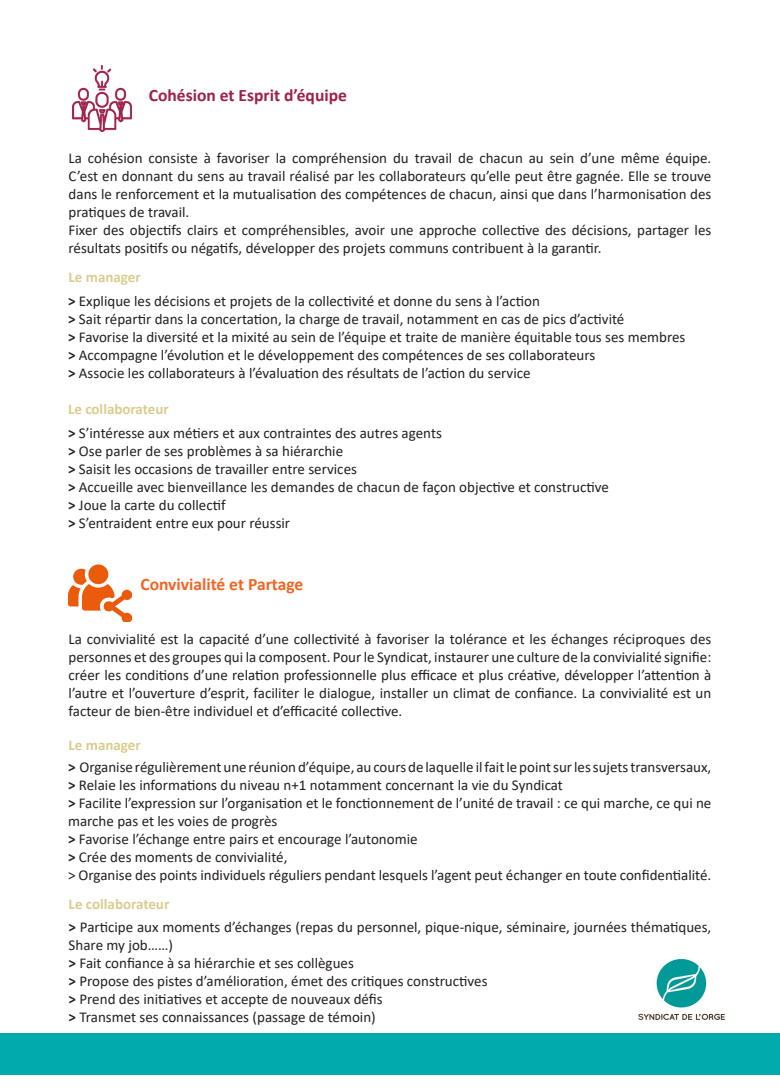
<style>
.page{position:relative;width:780px;height:1088px;background:#fff}
.page>*{position:absolute;margin:0;border:0;box-sizing:border-box;transform-origin:0 0}
.t1{font:700 17.5px "Calibri";color:#9e1f4c}
.t2{font:700 17.5px "Calibri";color:#f36421}
.t3{font:15px/18px "Calibri";color:#231f20}
.t4{font:700 15px "Calibri";color:#dacc8f}
.s1{font-weight:700}
</style>
<div class="page">
<div style="left:0;top:1033px;width:780px;height:42px;background:#00aaad"></div>
<img style="left:72px;top:66px;width:60px;height:65px">
<img style="left:68px;top:564px;width:63px;height:57px">
<img style="left:638px;top:958px;width:87px;height:62px">
<p class="t1" style="left:149px;top:82px;width:199px">Cohésion et Esprit d’équipe</p>
<p class="t3" style="left:69px;top:148px;width:644px;text-align:justify">La cohésion consiste à favoriser la compréhension du travail de chacun au sein d’une même équipe.<br>C’est en donnant du sens au travail réalisé par les collaborateurs qu’elle peut être gagnée. Elle se trouve dans le renforcement et la mutualisation des compétences de chacun, ainsi que dans l’harmonisation des pratiques de travail.</p>
<p class="t3" style="left:69px;top:220px;width:644px">Fixer des objectifs clairs et compréhensibles, avoir une approche collective des décisions, partager les résultats positifs ou négatifs, développer des projets communs contribuent à la garantir.</p>
<p class="t4" style="left:69px;top:266px;width:74px">Le manager</p>
<p class="t3" style="left:68px;top:291px;width:473px"><span class="s1">&gt;</span> Explique les décisions et projets de la collectivité et donne du sens à l’action</p>
<p class="t3" style="left:68px;top:309px;width:558px"><span class="s1">&gt;</span> Sait répartir dans la concertation, la charge de travail, notamment en cas de pics d’activité</p>
<p class="t3" style="left:68px;top:327px;width:619px"><span class="s1">&gt;</span> Favorise la diversité et la mixité au sein de l’équipe et traite de manière équitable tous ses membres</p>
<p class="t3" style="left:68px;top:345px;width:528px"><span class="s1">&gt;</span> Accompagne l’évolution et le développement des compétences de ses collaborateurs</p>
<p class="t3" style="left:68px;top:363px;width:464px"><span class="s1">&gt;</span> Associe les collaborateurs à l’évaluation des résultats de l’action du service</p>
<p class="t4" style="left:68px;top:399px;width:102px">Le collaborateur</p>
<p class="t3" style="left:68px;top:423px;width:375px"><span class="s1">&gt;</span> S’intéresse aux métiers et aux contraintes des autres agents</p>
<p class="t3" style="left:68px;top:441px;width:276px"><span class="s1">&gt;</span> Ose parler de ses problèmes à sa hiérarchie</p>
<p class="t3" style="left:68px;top:459px;width:290px"><span class="s1">&gt;</span> Saisit les occasions de travailler entre services</p>
<p class="t3" style="left:68px;top:477px;width:542px"><span class="s1">&gt;</span> Accueille avec bienveillance les demandes de chacun de façon objective et constructive</p>
<p class="t3" style="left:68px;top:495px;width:159px"><span class="s1">&gt;</span> Joue la carte du collectif</p>
<p class="t3" style="left:68px;top:513px;width:224px"><span class="s1">&gt;</span> S’entraident entre eux pour réussir</p>
<p class="t2" style="left:140px;top:572px;width:164px">Convivialité et Partage</p>
<p class="t3" style="left:69px;top:629px;width:644px;text-align:justify">La convivialité est la capacité d’une collectivité à favoriser la tolérance et les échanges réciproques des personnes et des groupes qui la composent. Pour le Syndicat, instaurer une culture de la convivialité signifie: créer les conditions d’une relation professionnelle plus efficace et plus créative, développer l’attention à l’autre et l’ouverture d’esprit, faciliter le dialogue, installer un climat de confiance. La convivialité est un facteur de bien-être individuel et d’efficacité collective.</p>
<p class="t4" style="left:69px;top:734px;width:74px">Le manager</p>
<p class="t3" style="left:68px;top:757px;width:644px"><span class="s1">&gt;</span> Organise régulièrement une réunion d’équipe, au cours de laquelle il fait le point sur les sujets transversaux,</p>
<p class="t3" style="left:68px;top:775px;width:496px"><span class="s1">&gt;</span> Relaie les informations du niveau n+1 notamment concernant la vie du Syndicat</p>
<p class="t3" style="left:68px;top:793px;width:644px"><span class="s1">&gt;</span> Facilite l’expression sur l’organisation et le fonctionnement de l’unité de travail : ce qui marche, ce qui ne marche pas et les voies de progrès</p>
<p class="t3" style="left:68px;top:829px;width:351px"><span class="s1">&gt;</span> Favorise l’échange entre pairs et encourage l’autonomie</p>
<p class="t3" style="left:68px;top:847px;width:221px"><span class="s1">&gt;</span> Crée des moments de convivialité,</p>
<p class="t3" style="left:68px;top:865px;width:644px">&gt; Organise des points individuels réguliers pendant lesquels l’agent peut échanger en toute confidentialité.</p>
<p class="t3" style="left:69px;top:918px;width:644px"><span class="s1">&gt;</span> Participe aux moments d’échanges (repas du personnel, pique-nique, séminaire, journées thématiques,<br>Share my job……)</p>
<p class="t3" style="left:69px;top:954px;width:287px"><span class="s1">&gt;</span> Fait confiance à sa hiérarchie et ses collègues</p>
<p class="t3" style="left:69px;top:972px;width:420px"><span class="s1">&gt;</span> Propose des pistes d’amélioration, émet des critiques constructives</p>
<p class="t3" style="left:69px;top:990px;width:315px"><span class="s1">&gt;</span> Prend des initiatives et accepte de nouveaux défis</p>
<p class="t3" style="left:69px;top:1008px;width:308px"><span class="s1">&gt;</span> Transmet ses connaissances (passage de témoin)</p>
<p class="t4" style="left:69px;top:893px;width:102px">Le collaborateur</p>
</div>
